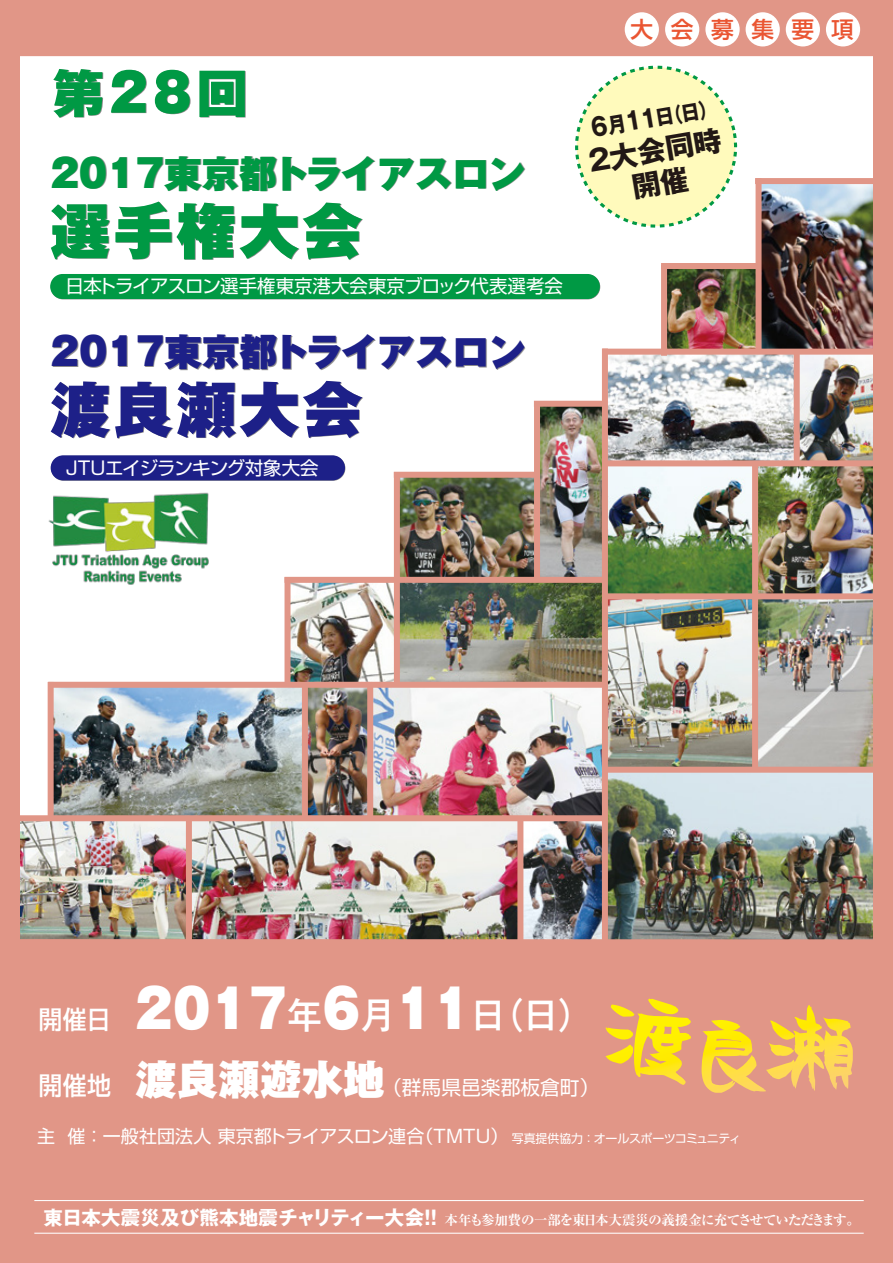
<style>
.page{position:relative;width:893px;height:1263px;background:#fff}
.page>*{position:absolute;margin:0;border:0;box-sizing:border-box;transform-origin:0 0}
.t1{font:900 60px "Gothic MB101 Pr 6 N";letter-spacing:.05em;color:#094}
.t2{font:900 60px "Gothic MB101 Pr 6 N";letter-spacing:.05em;color:#1d2088}
.t3{font:900 51.75px "Gothic MB101 Pr 6 N";letter-spacing:.015em;color:#fff;scale:.95 1}
.t4{font:900 51px "Gothic MB101 Pr 6 N";color:#094}
.t5{font:900 37.5px "Gothic MB101 Pr 6 N";color:#094}
.t6{font:900 37.5px "Gothic MB101 Pr 6 N";color:#1d2088}
.t7{font:700 28.5px/32.8px "Gothic MB101 Pr 6 N";color:#221815;text-align:center}
.t8{font:500 22.65px "Shin Go Pr 5";letter-spacing:.775em;color:#ea5532}
.t9{font:700 21.3px "Gothic MB101 Pr 6 N";color:#221815;scale:.88 1}
.t10{font:19.8px "Shin Go Pr 5";color:#fff}
.t11{font:18.45px "Shin Go Pr 5";letter-spacing:-.025em;color:#fff}
.t12{font:18px "Shin Go Pr 5";letter-spacing:.005em;color:#fff}
.t13{font:700 expanded 13.5px "Ryumin Pr 5";letter-spacing:-.045em;color:#fff}
.s1{font-size:24.6px}
.s2{font-family:"Shin Go Pr 5";font-weight:500;font-size:25.2px}
.s3{font-weight:500;font-size:36.6px}
.s4{font-weight:500;font-size:25.2px}
.s5{font-family:"Gothic MB101 Pr 6 N";font-weight:900;font-size:40.95px}
.s6{font-size:12px}
.s7{font-family:"Gothic MB101 Pr 6 N";font-stretch:normal;font-size:19.5px}
</style>
<div class="page">
<img style="left:762px;top:184px;width:111px;height:165px">
<img style="left:667px;top:269px;width:89px;height:80px">
<img style="left:608px;top:466px;width:265px;height:127px">
<img style="left:523px;top:821px;width:79px;height:118px">
<img style="left:758px;top:599px;width:115px;height:168px">
<img style="left:54px;top:688px;width:313px;height:127px">
<img style="left:608px;top:773px;width:265px;height:166px">
<img style="left:291px;top:583px;width:311px;height:99px">
<img style="left:800px;top:355px;width:73px;height:105px">
<img style="left:540px;top:407px;width:62px;height:170px">
<img style="left:400px;top:478px;width:134px;height:99px">
<img style="left:20px;top:821px;width:166px;height:118px">
<img style="left:608px;top:599px;width:144px;height:168px">
<img style="left:192px;top:821px;width:325px;height:118px">
<img style="left:373px;top:688px;width:229px;height:127px">
<img style="left:608px;top:355px;width:186px;height:105px">
<div style="left:0;top:0;width:893px;height:56px;background:#e19687"></div>
<div style="left:705px;top:12px;width:35px;height:34px;background:#fff;border-radius:50%"></div>
<div style="left:665px;top:12px;width:34px;height:34px;background:#fff;border-radius:50%"></div>
<div style="left:625px;top:12px;width:34px;height:34px;background:#fff;border-radius:50%"></div>
<div style="left:746px;top:12px;width:34px;height:34px;background:#fff;border-radius:50%"></div>
<div style="left:786px;top:12px;width:34px;height:34px;background:#fff;border-radius:50%"></div>
<div style="left:826px;top:12px;width:34px;height:34px;background:#fff;border-radius:50%"></div>
<div style="left:752px;top:463px;width:6px;height:307px;background:#e19687"></div>
<div style="left:756px;top:178px;width:6px;height:174px;background:#e19687"></div>
<div style="left:661px;top:265px;width:6px;height:91px;background:#e19687"></div>
<div style="left:794px;top:352px;width:6px;height:111px;background:#e19687"></div>
<svg style="left:575px;top:65px;width:163px;height:163px"></svg>
<div style="left:50px;top:274px;width:550px;height:25px;background:#094;border-radius:13px"></div>
<svg style="left:51px;top:456px;width:294px;height:25px"></svg>
<div style="left:51px;top:455px;width:294px;height:25px;background:#1d2088;border-radius:13px"></div>
<div style="left:602px;top:348px;width:6px;height:604px;background:#e19687"></div>
<div style="left:534px;top:401px;width:6px;height:180px;background:#e19687"></div>
<div style="left:186px;top:818px;width:6px;height:128px;background:#e19687"></div>
<div style="left:755px;top:178px;width:132px;height:6px;background:#e19687"></div>
<div style="left:661px;top:263px;width:98px;height:6px;background:#e19687"></div>
<div style="left:602px;top:349px;width:291px;height:6px;background:#e19687"></div>
<div style="left:606px;top:460px;width:273px;height:6px;background:#e19687"></div>
<div style="left:605px;top:767px;width:288px;height:6px;background:#e19687"></div>
<div style="left:12px;top:815px;width:593px;height:6px;background:#e19687"></div>
<div style="left:285px;top:577px;width:320px;height:6px;background:#e19687"></div>
<div style="left:394px;top:472px;width:143px;height:6px;background:#e19687"></div>
<div style="left:534px;top:401px;width:68px;height:6px;background:#e19687"></div>
<div style="left:48px;top:682px;width:557px;height:6px;background:#e19687"></div>
<div style="left:517px;top:819px;width:6px;height:132px;background:#e19687"></div>
<div style="left:48px;top:682px;width:6px;height:135px;background:#e19687"></div>
<div style="left:367px;top:684px;width:6px;height:135px;background:#e19687"></div>
<div style="left:302px;top:684px;width:6px;height:135px;background:#e19687"></div>
<div style="left:285px;top:577px;width:6px;height:107px;background:#e19687"></div>
<div style="left:394px;top:472px;width:6px;height:212px;background:#e19687"></div>
<div style="left:873px;top:0;width:20px;height:948px;background:#e19687"></div>
<div style="left:0;top:0;width:20px;height:948px;background:#e19687"></div>
<div style="left:0;top:939px;width:893px;height:324px;background:#e19687"></div>
<svg style="left:605px;top:999px;width:86px;height:86px"></svg>
<svg style="left:701px;top:1005px;width:152px;height:88px"></svg>
<hr style="left:34px;top:1200px;width:830px;height:1px;background:#fff">
<hr style="left:34px;top:1233px;width:830px;height:1px;background:#fff">
<div style="left:606px;top:593px;width:273px;height:6px;background:#e19687"></div>
<img style="left:48px;top:492px;width:161px;height:93px">
<h3 class="t4" style="left:53px;top:50px;width:196px">第28回</h3>
<h3 class="t5" style="left:50px;top:142px;width:477px">2017東京都トライアスロン</h3>
<h1 class="t1" style="left:50px;top:181px;width:313px">選手権大会</h1>
<h3 class="t11" style="left:65px;top:271px;width:499px">日本トライアスロン選手権東京港大会東京ブロック代表選考会</h3>
<h3 class="t6" style="left:51px;top:320px;width:477px">2017東京都トライアスロン</h3>
<h1 class="t2" style="left:51px;top:359px;width:313px">渡良瀬大会</h1>
<h3 class="t11" style="left:66px;top:453px;width:254px">JTUエイジランキング対象大会</h3>
<h3 class="t8" style="left:630px;top:11px;width:225px">大会募集要項</h3>
<h3 class="t9" style="left:589px;top:112px;width:146px;rotate:-10deg"><span class="s1">6</span>月<span class="s1">11</span>日（日）</h3>
<h3 class="t7" style="left:586px;top:145px;width:136px;rotate:-10deg">2大会同時開催</h3>
<h2 class="t3" style="left:39px;top:965px;width:584px"><span class="s2">開催日　</span>2017<span class="s3">年</span>6<span class="s3">月</span>11<span class="s3">日（日）</span></h2>
<h3 class="t10" style="left:39px;top:1071px;width:562px"><span class="s4">開催地　</span><span class="s5">渡良瀬遊水地</span>（群馬県邑楽郡板倉町）</h3>
<h3 class="t12" style="left:37px;top:1121px;width:705px">主 催 ：一般社団法人 東京都トライアスロン連合（TMTU） <span class="s6">写真提供協力 ：オールスポーツコミュニティ</span></h3>
<p class="t13" style="left:43px;top:1209px;width:818px"><span class="s7">東日本大震災及び熊本地震チャリティー大会!!</span> 本年も参加費の一部を東日本大震災の義援金に充てさせていただきます。</p>
</div>
